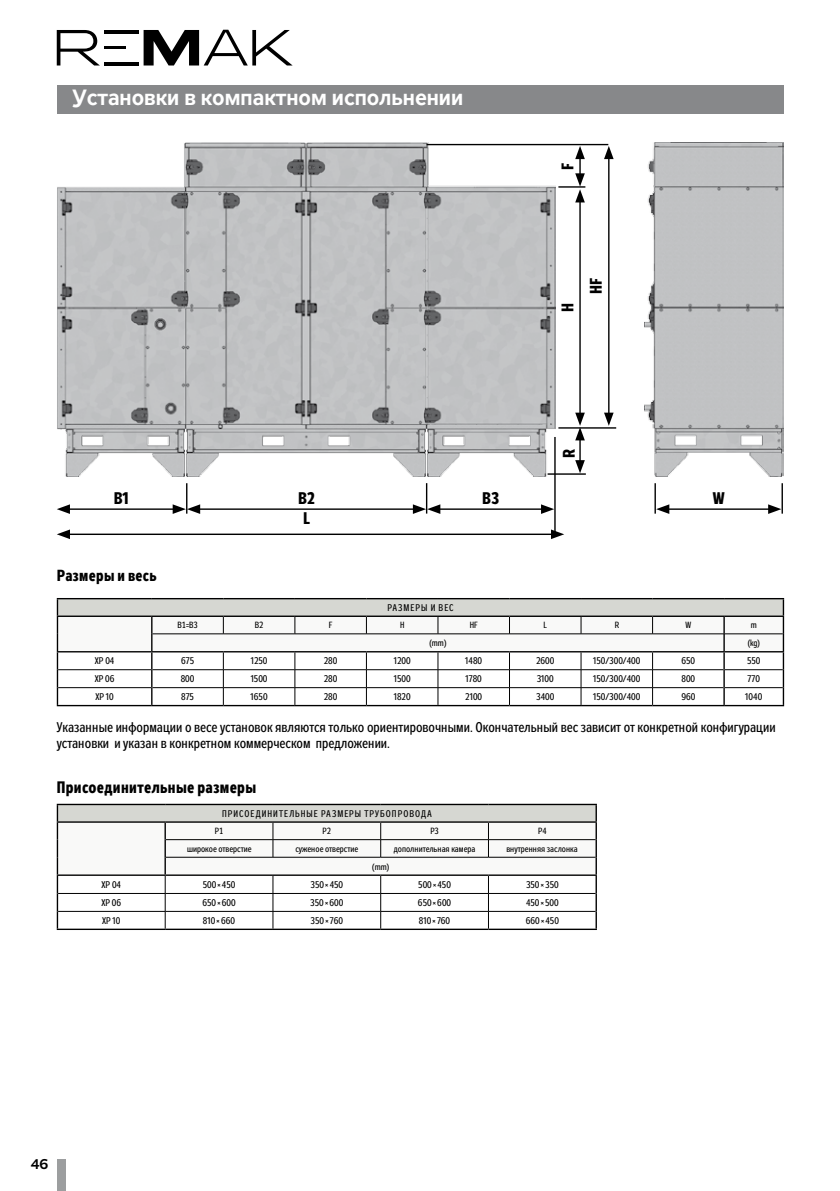
<style>
.page{position:relative;width:840px;height:1191px;background:#fff}
.page>*{position:absolute;margin:0;border:0;box-sizing:border-box;transform-origin:0 0}
.t1{font:700 22px "Zeppelin 31";color:#fff}
.t2{font:700 condensed 16.8px "Zeppelin";color:#000}
.t3{font:700 condensed 16.6px "Zeppelin";letter-spacing:.02em;color:#000}
.t4{font:700 condensed 16px "Zeppelin";letter-spacing:.02em;color:#000}
.t5{font:condensed 14px/16px "Zeppelin";color:#000}
.t6{font:700 14px "Zeppelin 31";color:#000}
.t7{font:condensed 9.6px "Zeppelin";color:#000}
.t8{font:condensed 9.6px "Zeppelin";letter-spacing:.105em;color:#000}
.t9{font:condensed 9.6px "Zeppelin";letter-spacing:.1em;color:#000}
.t10{font:condensed 9px "Zeppelin";color:#000}
</style>
<div class="page">
<div style="left:57px;top:1159px;width:8px;height:32px;background:#9c9e9f"></div>
<div style="left:57px;top:85px;width:725px;height:28px;background:#87888a"></div>
<hr style="left:104px;top:30px;width:35px;height:3px;background:#000">
<hr style="left:104px;top:62px;width:35px;height:3px;background:#000">
<hr style="left:104px;top:46px;width:22px;height:3px;background:#000">
<svg style="left:57px;top:30px;width:42px;height:35px"></svg>
<svg style="left:143px;top:30px;width:149px;height:35px"></svg>
<img style="left:57px;top:143px;width:498px;height:333px">
<img style="left:644px;top:143px;width:138px;height:333px">
<hr style="left:186px;top:483px;width:1px;height:30px;background:#000">
<hr style="left:425px;top:483px;width:2px;height:30px;background:#000">
<hr style="left:554px;top:437px;width:1px;height:96px;background:#000">
<hr style="left:67px;top:533px;width:487px;height:2px;background:#000">
<svg style="left:57px;top:529px;width:13px;height:10px"></svg>
<svg style="left:550px;top:529px;width:14px;height:10px"></svg>
<hr style="left:67px;top:508px;width:109px;height:2px;background:#000">
<svg style="left:57px;top:504px;width:13px;height:10px"></svg>
<hr style="left:197px;top:508px;width:219px;height:2px;background:#000">
<svg style="left:172px;top:504px;width:28px;height:10px"></svg>
<hr style="left:437px;top:508px;width:107px;height:2px;background:#000">
<svg style="left:412px;top:504px;width:28px;height:10px"></svg>
<svg style="left:540px;top:504px;width:14px;height:10px"></svg>
<hr style="left:558px;top:427px;width:58px;height:1px;background:#000">
<hr style="left:547px;top:473px;width:38px;height:2px;background:#000">
<hr style="left:579px;top:199px;width:1px;height:217px;background:#000">
<svg style="left:575px;top:412px;width:9px;height:61px"></svg>
<svg style="left:575px;top:146px;width:9px;height:56px"></svg>
<hr style="left:607px;top:156px;width:2px;height:260px;background:#000">
<svg style="left:604px;top:412px;width:9px;height:14px"></svg>
<svg style="left:604px;top:146px;width:9px;height:13px"></svg>
<hr style="left:558px;top:186px;width:27px;height:2px;background:#000">
<hr style="left:426px;top:144px;width:182px;height:1px;background:#000">
<hr style="left:781px;top:483px;width:1px;height:30px;background:#000">
<hr style="left:665px;top:508px;width:105px;height:2px;background:#000">
<svg style="left:655px;top:504px;width:14px;height:10px"></svg>
<svg style="left:767px;top:504px;width:13px;height:10px"></svg>
<hr style="left:654px;top:483px;width:1px;height:30px;background:#000">
<hr style="left:57px;top:598px;width:95px;height:1px;background:#000">
<hr style="left:152px;top:598px;width:71px;height:1px;background:#000">
<hr style="left:223px;top:598px;width:72px;height:1px;background:#000">
<hr style="left:295px;top:598px;width:71px;height:1px;background:#000">
<hr style="left:366px;top:598px;width:71px;height:1px;background:#000">
<hr style="left:437px;top:598px;width:72px;height:1px;background:#000">
<hr style="left:509px;top:598px;width:71px;height:1px;background:#000">
<hr style="left:580px;top:598px;width:72px;height:1px;background:#000">
<hr style="left:652px;top:598px;width:71px;height:1px;background:#000">
<hr style="left:723px;top:598px;width:60px;height:1px;background:#000">
<hr style="left:57px;top:705px;width:95px;height:1px;background:#000">
<hr style="left:152px;top:705px;width:71px;height:1px;background:#000">
<hr style="left:223px;top:705px;width:72px;height:1px;background:#000">
<hr style="left:295px;top:705px;width:71px;height:1px;background:#000">
<hr style="left:366px;top:705px;width:71px;height:1px;background:#000">
<hr style="left:437px;top:705px;width:72px;height:1px;background:#000">
<hr style="left:509px;top:705px;width:71px;height:1px;background:#000">
<hr style="left:580px;top:705px;width:72px;height:1px;background:#000">
<hr style="left:652px;top:705px;width:71px;height:1px;background:#000">
<hr style="left:723px;top:705px;width:60px;height:1px;background:#000">
<svg style="left:57px;top:599px;width:726px;height:106px"></svg>
<hr style="left:723px;top:633px;width:59px;height:1px;background:#000">
<hr style="left:152px;top:633px;width:71px;height:1px;background:#000">
<hr style="left:223px;top:633px;width:72px;height:1px;background:#000">
<hr style="left:295px;top:633px;width:71px;height:1px;background:#000">
<hr style="left:366px;top:633px;width:71px;height:1px;background:#000">
<hr style="left:437px;top:633px;width:72px;height:1px;background:#000">
<hr style="left:509px;top:633px;width:71px;height:1px;background:#000">
<hr style="left:580px;top:633px;width:72px;height:1px;background:#000">
<hr style="left:652px;top:633px;width:71px;height:1px;background:#000">
<hr style="left:57px;top:803px;width:108px;height:2px;background:#000">
<hr style="left:165px;top:803px;width:108px;height:2px;background:#000">
<hr style="left:273px;top:803px;width:107px;height:2px;background:#000">
<hr style="left:380px;top:803px;width:108px;height:2px;background:#000">
<hr style="left:488px;top:803px;width:108px;height:2px;background:#000">
<hr style="left:57px;top:928px;width:108px;height:2px;background:#000">
<hr style="left:165px;top:928px;width:108px;height:2px;background:#000">
<hr style="left:273px;top:928px;width:107px;height:2px;background:#000">
<hr style="left:380px;top:928px;width:108px;height:2px;background:#000">
<hr style="left:488px;top:928px;width:108px;height:2px;background:#000">
<svg style="left:57px;top:805px;width:539px;height:124px"></svg>
<h1 class="t1" style="left:72px;top:85px;width:392px">Установки в компактном испольнении</h1>
<h2 class="t2" style="left:114px;top:489px;width:17px">B1</h2>
<h2 class="t2" style="left:298px;top:489px;width:19px">B2</h2>
<h2 class="t2" style="left:482px;top:489px;width:19px">B3</h2>
<h2 class="t2" style="left:303px;top:509px;width:8px">L</h2>
<h3 class="t4" style="left:57px;top:566px;width:101px">Размеры и весь</h3>
<p class="t9" style="left:387px;top:602px;width:68px">РАЗМЕРЫ И ВЕС</p>
<h2 class="t2" style="left:558px;top:170px;width:8px;rotate:-90deg">F</h2>
<h2 class="t2" style="left:558px;top:312px;width:11px;rotate:-90deg">H</h2>
<h2 class="t2" style="left:586px;top:294px;width:17px;rotate:-90deg">HF</h2>
<h2 class="t2" style="left:559px;top:458px;width:10px;rotate:-90deg">R</h2>
<h2 class="t2" style="left:712px;top:489px;width:13px">W</h2>
<p class="t10" style="left:177px;top:620px;width:22px">B1=B3</p>
<p class="t10" style="left:255px;top:620px;width:10px">B2</p>
<p class="t10" style="left:329px;top:620px;width:5px">F</p>
<p class="t10" style="left:400px;top:620px;width:6px">H</p>
<p class="t10" style="left:469px;top:620px;width:9px">HF</p>
<p class="t10" style="left:543px;top:620px;width:5px">L</p>
<p class="t10" style="left:614px;top:620px;width:6px">R</p>
<p class="t10" style="left:685px;top:620px;width:7px">W</p>
<p class="t10" style="left:750px;top:620px;width:8px">m</p>
<p class="t10" style="left:429px;top:638px;width:18px">(mm)</p>
<p class="t10" style="left:747px;top:638px;width:14px">(kg)</p>
<p class="t7" style="left:95px;top:656px;width:21px">XP 04</p>
<p class="t7" style="left:181px;top:656px;width:14px">675</p>
<p class="t7" style="left:250px;top:656px;width:18px">1250</p>
<p class="t7" style="left:324px;top:656px;width:15px">280</p>
<p class="t7" style="left:393px;top:656px;width:18px">1200</p>
<p class="t7" style="left:465px;top:656px;width:18px">1480</p>
<p class="t7" style="left:536px;top:656px;width:20px">2600</p>
<p class="t7" style="left:593px;top:656px;width:49px">150/300/400</p>
<p class="t7" style="left:681px;top:656px;width:15px">650</p>
<p class="t7" style="left:746px;top:656px;width:15px">55 0</p>
<p class="t7" style="left:95px;top:673px;width:21px">XP 06</p>
<p class="t7" style="left:181px;top:673px;width:15px">800</p>
<p class="t7" style="left:250px;top:673px;width:18px">1500</p>
<p class="t7" style="left:324px;top:673px;width:15px">280</p>
<p class="t7" style="left:393px;top:673px;width:18px">1500</p>
<p class="t7" style="left:465px;top:673px;width:18px">1780</p>
<p class="t7" style="left:536px;top:673px;width:18px">3100</p>
<p class="t7" style="left:593px;top:673px;width:49px">150/300/400</p>
<p class="t7" style="left:681px;top:673px;width:15px">800</p>
<p class="t7" style="left:747px;top:673px;width:14px">770</p>
<p class="t7" style="left:95px;top:691px;width:20px">XP 10</p>
<p class="t7" style="left:181px;top:691px;width:14px">875</p>
<p class="t7" style="left:250px;top:691px;width:19px">1650</p>
<p class="t7" style="left:324px;top:691px;width:15px">280</p>
<p class="t7" style="left:393px;top:691px;width:18px">1820</p>
<p class="t7" style="left:465px;top:691px;width:18px">2100</p>
<p class="t7" style="left:536px;top:691px;width:20px">3400</p>
<p class="t7" style="left:593px;top:691px;width:49px">150/300/400</p>
<p class="t7" style="left:681px;top:691px;width:16px">960</p>
<p class="t7" style="left:744px;top:691px;width:18px">1040</p>
<h3 class="t5" style="left:57px;top:719px;width:720px">Указанные информации о весе установок являются только ориентировочными. Окончательный вес зависит от конкретной конфигурации установки и указан в конкретном коммерческом предложении.</h3>
<h3 class="t3" style="left:57px;top:778px;width:201px">присоединительные размеры</h3>
<p class="t8" style="left:222px;top:808px;width:211px">ПРИСОЕДИНИТЕЛЬНЫЕ РАЗМЕРЫ ТРУБОПРОВОДА</p>
<p class="t10" style="left:215px;top:826px;width:10px">P1</p>
<p class="t10" style="left:322px;top:826px;width:10px">P2</p>
<p class="t10" style="left:430px;top:826px;width:10px">P3</p>
<p class="t10" style="left:537px;top:826px;width:10px">P4</p>
<p class="t10" style="left:187px;top:843px;width:66px">широкое отверстие</p>
<p class="t10" style="left:295px;top:843px;width:64px">суженое отверстие</p>
<p class="t10" style="left:393px;top:843px;width:83px">дополнительная камера</p>
<p class="t10" style="left:506px;top:843px;width:73px">внутренняя заслонка</p>
<p class="t10" style="left:372px;top:861px;width:18px">(mm)</p>
<p class="t7" style="left:101px;top:879px;width:21px">XP 04</p>
<p class="t7" style="left:203px;top:879px;width:34px">500×450</p>
<p class="t7" style="left:310px;top:879px;width:34px">350×450</p>
<p class="t7" style="left:418px;top:879px;width:34px">500×450</p>
<p class="t7" style="left:525px;top:879px;width:34px">350×350</p>
<p class="t7" style="left:101px;top:897px;width:21px">XP 06</p>
<p class="t7" style="left:202px;top:897px;width:35px">650×600</p>
<p class="t7" style="left:310px;top:897px;width:35px">350×600</p>
<p class="t7" style="left:417px;top:897px;width:35px">650×600</p>
<p class="t7" style="left:525px;top:897px;width:34px">450× 500</p>
<p class="t7" style="left:102px;top:915px;width:20px">XP 10</p>
<p class="t7" style="left:203px;top:915px;width:34px">810 × 660</p>
<p class="t7" style="left:310px;top:915px;width:34px">350×760</p>
<p class="t7" style="left:418px;top:915px;width:33px">810 × 760</p>
<p class="t7" style="left:525px;top:915px;width:35px">660×450</p>
<h3 class="t6" style="left:31px;top:1156px;width:19px">46</h3>
</div>
